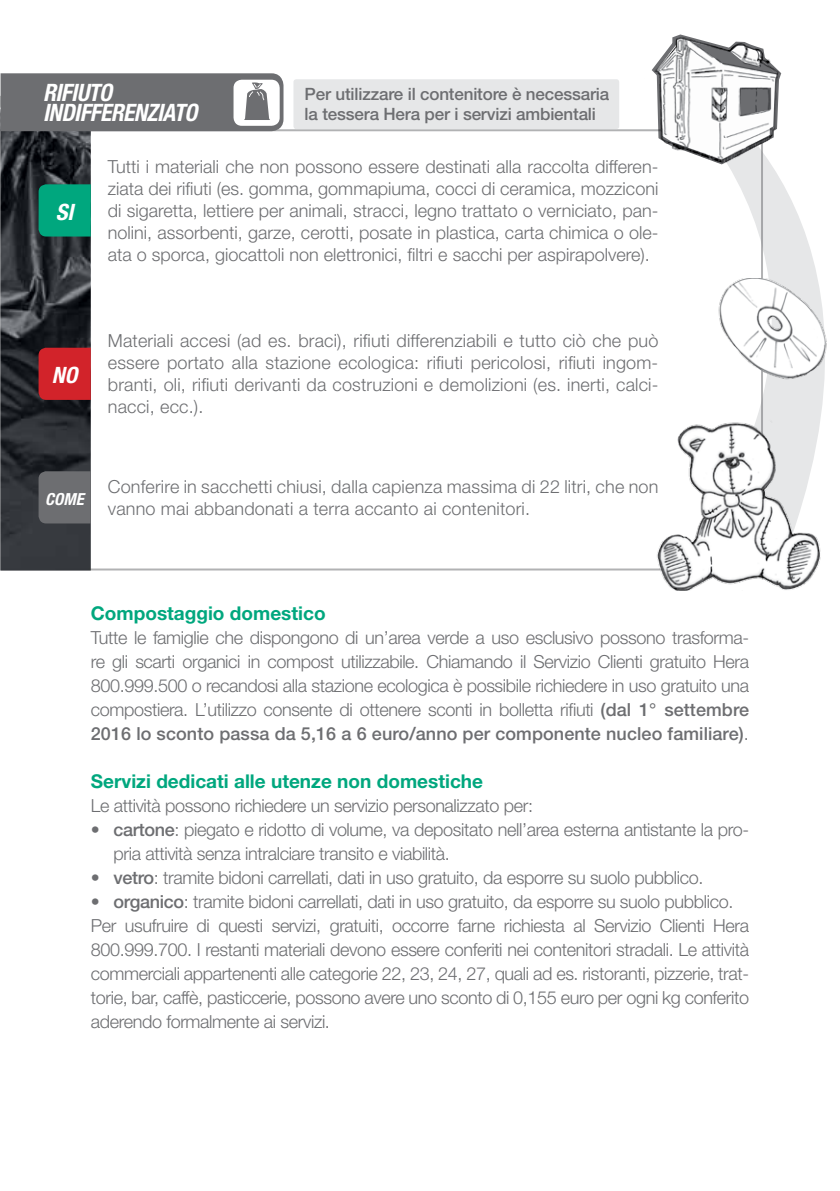
<style>
.page{position:relative;width:840px;height:1191px;background:#fff}
.page>*{position:absolute;margin:0;border:0;box-sizing:border-box;transform-origin:0 0}
.t1{font:italic 700 condensed 24px/20px "Helvetica Neue LT Std";letter-spacing:-.02em;color:#fff;scale:.96 1}
.t2{font:italic 700 condensed 22.6px "Helvetica Neue LT Std";color:#fff}
.t3{font:700 19px "Helvetica Neue LT Std";color:#00a77e}
.t4{font:300 18px/24px "Helvetica Neue LT Std";letter-spacing:-.02em;color:#6d6e71;text-align:justify}
.t5{font:300 18px/22px "Helvetica Neue LT Std";letter-spacing:.01em;color:#6d6e71}
.t6{font:500 17px/19.6px "Helvetica Neue LT Std";letter-spacing:-.01em;color:#6d6e71}
.t7{font:italic 700 condensed 16.6px "Helvetica Neue LT Std";color:#fff}
.s1{font-weight:500}
</style>
<div class="page">
<svg style="left:729px;top:166px;width:95px;height:248px;fill:#e6e7e8"></svg>
<img style="left:0;top:87px;width:91px;height:483px">
<svg style="left:1px;top:73px;width:282px;height:58px;background:#7a7b7e"></svg>
<img style="left:718px;top:278px;width:109px;height:114px">
<svg style="left:649px;top:34px;width:133px;height:132px"></svg>
<div style="left:39px;top:184px;width:52px;height:52px;background:#00a77e"></div>
<div style="left:39px;top:348px;width:52px;height:52px;background:#d2232a"></div>
<div style="left:39px;top:471px;width:52px;height:52px;background:#6d6e71"></div>
<div style="left:293px;top:79px;width:326px;height:50px;background:#e6e7e8;border-radius:3px"></div>
<img style="left:655px;top:414px;width:166px;height:177px">
<h1 class="t1" style="left:43px;top:83px;width:162px">RIFIUTO<br>INDIFFERENZIATO</h1>
<p class="t6" style="left:304px;top:84px;width:306px">Per utilizzare il contenitore è necessaria la tessera Hera per i servizi ambientali</p>
<p class="t2" style="left:56px;top:198px;width:19px">SI</p>
<p class="t4" style="left:108px;top:155px;width:551px;line-height:22px">Tutti i materiali che non possono essere destinati alla raccolta differen&shy;ziata dei rifiuti (es. gomma, gommapiuma, cocci di ceramica, mozziconi di sigaretta, lettiere per animali, stracci, legno trattato o verniciato, pan&shy;nolini, assorbenti, garze, cerotti, posate in plastica, carta chimica o ole&shy;ata o sporca, giocattoli non elettronici, filtri e sacchi per aspirapolvere).</p>
<p class="t2" style="left:52px;top:361px;width:27px">NO</p>
<p class="t4" style="left:108px;top:329px;width:551px;line-height:22px">Materiali accesi (ad es. braci), rifiuti differenziabili e tutto ciò che può essere portato alla stazione ecologica: rifiuti pericolosi, rifiuti ingom&shy;branti, oli, rifiuti derivanti da costruzioni e demolizioni (es. inerti, calci&shy;nacci, ecc.).</p>
<p class="t7" style="left:45px;top:489px;width:40px">COME</p>
<p class="t5" style="left:108px;top:475px;width:551px">Conferire in sacchetti chiusi, dalla capienza massima di 22 litri, che non vanno mai abbandonati a terra accanto ai contenitori.</p>
<p class="t3" style="left:91px;top:601px;width:236px">Compostaggio domestico</p>
<p class="t4" style="left:91px;top:625px;width:659px">Tutte le famiglie che dispongono di un’area verde a uso esclusivo possono trasforma&shy;re gli scarti organici in compost utilizzabile. Chiamando il Servizio Clienti gratuito Hera 800.999.500 o recandosi alla stazione ecologica è possibile richiedere in uso gratuito una compostiera. L’utilizzo consente di ottenere sconti in bolletta rifiuti <span class="s1">(dal 1° settembre 2016 lo sconto passa da 5,16 a 6 euro/anno per componente nucleo familiare)</span>.</p>
<p class="t3" style="left:91px;top:769px;width:393px">Servizi dedicati alle utenze non domestiche</p>
<p class="t4" style="left:91px;top:793px;width:443px">Le attività possono richiedere un servizio personalizzato per:</p>
<p class="t4" style="left:113px;top:817px;width:636px;text-indent:-23px"><span class="s1">• cartone</span>: piegato e ridotto di volume, va depositato nell’area esterna antistante la pro&shy;pria attività senza intralciare transito e viabilità.</p>
<p class="t4" style="left:91px;top:865px;width:613px"><span class="s1">• vetro</span>: tramite bidoni carrellati, dati in uso gratuito, da esporre su suolo pubblico.</p>
<p class="t4" style="left:91px;top:889px;width:659px;text-align:left"><span class="s1">• organico</span>: tramite bidoni carrellati, dati in uso gratuito, da esporre su suolo pubblico.<br>Per usufruire di questi servizi, gratuiti, occorre farne richiesta al Servizio Clienti Hera 800.999.700. I restanti materiali devono essere conferiti nei contenitori stradali. Le attività commerciali appartenenti alle categorie 22, 23, 24, 27, quali ad es. ristoranti, pizzerie, trat&shy;torie, bar, caffè, pasticcerie, possono avere uno sconto di 0,155 euro per ogni kg conferito aderendo formalmente ai servizi.</p>
</div>
